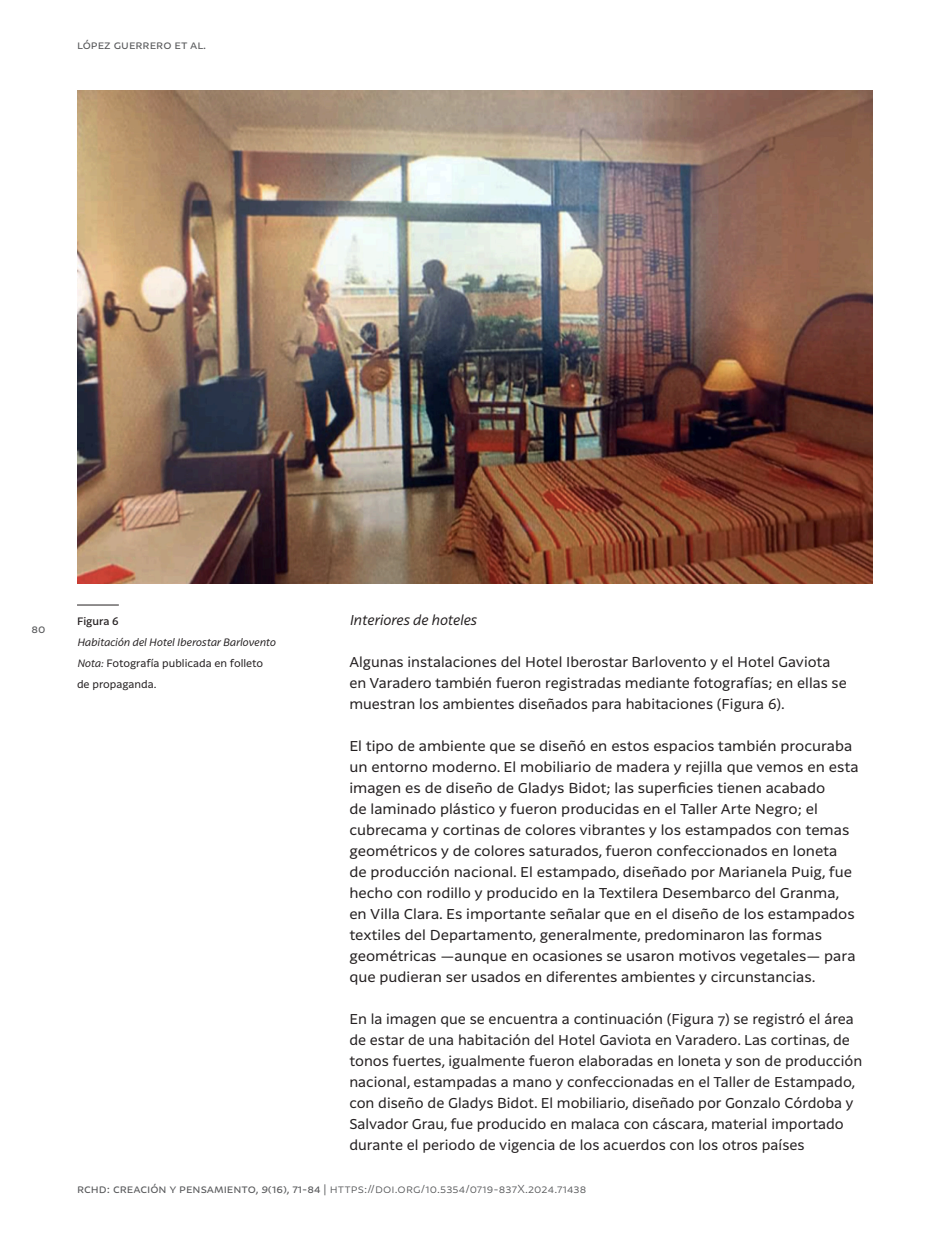
<style>
.page{position:relative;width:943px;height:1241px;background:#fff}
.page>*{position:absolute;margin:0;border:0;box-sizing:border-box;transform-origin:0 0}
.Texto{font:14px/21px "Latina";color:#231f20}
.Texto-2{font:italic 14px "Latina";letter-spacing:-.005em;color:#231f20}
.t1{font:300 11.38px "Latina";letter-spacing:.01em;color:#57585a}
.t2{font:11.38px "Latina";color:#57585a}
.Nota_al_margen{font:italic 10.5px/21px "Latina";color:#231f20}
.s1{font-weight:500;font-style:normal}
.s2{font-style:normal}
.s3{font-weight:400}
.s4{font-weight:400;font-style:italic}
</style>
<div class="page">
<img style="left:77px;top:91px;width:795px;height:492px">
<hr style="left:77px;top:604px;width:42px;height:1px;background:#231f20">
<p class="t2" style="left:77px;top:38px;width:131px">lópez guerrero et al.</p>
<p class="t2" style="left:32px;top:622px;width:15px">80</p>
<p class="Nota_al_margen" style="left:77px;top:610px;width:200px"><span class="s1">Figura 6<br></span>Habitación del Hotel Iberostar Barlovento<br>Nota: <span class="s2">Fotografía publicada en folleto de propaganda.</span></p>
<p class="Texto-2" style="left:349px;top:610px;width:129px">Interiores de hoteles</p>
<p class="Texto" style="left:349px;top:651px;width:499px">Algunas instalaciones del Hotel Iberostar Barlovento y el Hotel Gaviota en Varadero también fueron registradas mediante fotografías; en ellas se muestran los ambientes diseñados para habitaciones (Figura 6).</p>
<p class="Texto" style="left:349px;top:735px;width:511px">El tipo de ambiente que se diseñó en estos espacios también procuraba un entorno moderno. El mobiliario de madera y rejilla que vemos en esta imagen es de diseño de Gladys Bidot; las superficies tienen acabado<br>de laminado plástico y fueron producidas en el Taller Arte Negro; el cubrecama y cortinas de colores vibrantes y los estampados con temas geométricos y de colores saturados, fueron confeccionados en loneta<br>de producción nacional. El estampado, diseñado por Marianela Puig, fue hecho con rodillo y producido en la Textilera Desembarco del Granma, en Villa Clara. Es importante señalar que en el diseño de los estampados textiles del Departamento, generalmente, predominaron las formas geométricas —aunque en ocasiones se usaron motivos vegetales— para que pudieran ser usados en diferentes ambientes y circunstancias.</p>
<p class="Texto" style="left:349px;top:1008px;width:514px">En la imagen que se encuentra a continuación (Figura 7) se registró el área de estar de una habitación del Hotel Gaviota en Varadero. Las cortinas, de tonos fuertes, igualmente fueron elaboradas en loneta y son de producción nacional, estampadas a mano y confeccionadas en el Taller de Estampado, con diseño de Gladys Bidot. El mobiliario, diseñado por Gonzalo Córdoba y Salvador Grau, fue producido en malaca con cáscara, material importado durante el periodo de vigencia de los acuerdos con los otros países</p>
<p class="t1" style="left:77px;top:1181px;width:511px"><span class="s3">rchd: creación y pensamiento,</span> <span class="s4">9</span><span class="s3">(16), 71-84 |</span> https://doi.org/10.5354/0719-837X.2024.71438</p>
</div>
